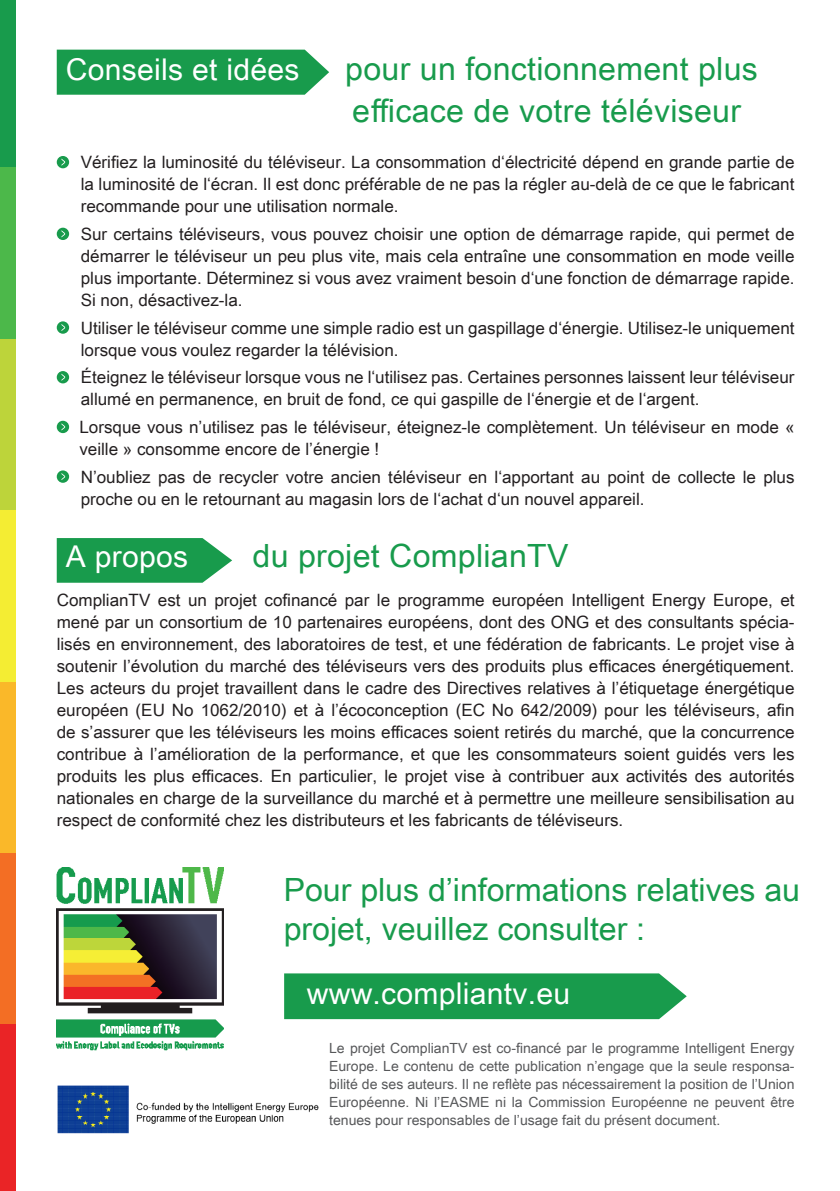
<style>
.page{position:relative;width:840px;height:1191px;background:#fff}
.page>*{position:absolute;margin:0;border:0;box-sizing:border-box;transform-origin:0 0}
.t1{font:32px/38.4px "Arial Unicode MS";letter-spacing:.01em;color:#189b4c}
.t2{font:30px "Arial Unicode MS";letter-spacing:.01em;color:#fff}
.TEXT-standard{font:17px/22px "Arial Unicode MS";color:#231f20}
.TEXT-standard-2{font:14px/18px "Arial Unicode MS";color:#57585a;text-align:justify}
</style>
<div class="page">
<div style="left:57px;top:50px;width:272px;height:45px;background:#189b4c"></div>
<svg style="left:57px;top:538px;width:175px;height:45px;background:#2ca35c"></svg>
<img style="left:57px;top:867px;width:166px;height:184px">
<div style="left:284px;top:973px;width:402px;height:46px;background:#189b4c"></div>
<img style="left:57px;top:1085px;width:261px;height:49px">
<div style="left:57px;top:156px;width:12px;height:12px;background:#189b4c;border-radius:50%"></div>
<svg style="left:61px;top:158px;width:4px;height:8px"></svg>
<div style="left:57px;top:228px;width:12px;height:12px;background:#189b4c;border-radius:50%"></div>
<svg style="left:61px;top:230px;width:4px;height:7px"></svg>
<div style="left:57px;top:321px;width:12px;height:13px;background:#189b4c;border-radius:50%"></div>
<svg style="left:61px;top:324px;width:4px;height:7px"></svg>
<div style="left:57px;top:371px;width:12px;height:12px;background:#189b4c;border-radius:50%"></div>
<svg style="left:61px;top:374px;width:4px;height:7px"></svg>
<div style="left:57px;top:421px;width:12px;height:12px;background:#189b4c;border-radius:50%"></div>
<svg style="left:61px;top:423px;width:4px;height:7px"></svg>
<div style="left:57px;top:470px;width:12px;height:13px;background:#189b4c;border-radius:50%"></div>
<svg style="left:61px;top:473px;width:4px;height:7px"></svg>
<div style="left:0;top:0;width:16px;height:167px;background:#189b4c"></div>
<div style="left:0;top:167px;width:16px;height:172px;background:#4cb84a"></div>
<div style="left:0;top:682px;width:16px;height:171px;background:#fab829"></div>
<div style="left:0;top:339px;width:16px;height:171px;background:#bdd43a"></div>
<div style="left:0;top:853px;width:16px;height:172px;background:#f36e24"></div>
<div style="left:0;top:510px;width:16px;height:172px;background:#f4ed33"></div>
<div style="left:0;top:1025px;width:16px;height:166px;background:#ea2426"></div>
<p class="t2" style="left:66px;top:47px;width:235px">Conseils et idées</p>
<p class="t1" style="left:345px;top:47px;width:414px;line-height:42px">pour un fonctionnement plus efficace de votre téléviseur</p>
<p class="TEXT-standard" style="left:81px;top:151px;width:714px;text-align:justify">Vérifiez la luminosité du téléviseur. La consommation d‘électricité dépend en grande partie de la luminosité de l‘écran. Il est donc préférable de ne pas la régler au-delà de ce que le fabricant recommande pour une utilisation normale.</p>
<p class="TEXT-standard" style="left:81px;top:223px;width:714px;text-align:justify">Sur certains téléviseurs, vous pouvez choisir une option de démarrage rapide, qui permet de démarrer le téléviseur un peu plus vite, mais cela entraîne une consommation en mode veille plus importante. Déterminez si vous avez vraiment besoin d‘une fonction de démarrage rapide.<br>Si non, désactivez-la.</p>
<p class="TEXT-standard" style="left:81px;top:316px;width:714px">Utiliser le téléviseur comme une simple radio est un gaspillage d‘énergie. Utilisez-le uniquement lorsque vous voulez regarder la télévision.</p>
<p class="TEXT-standard" style="left:81px;top:366px;width:714px">Éteignez le téléviseur lorsque vous ne l‘utilisez pas. Certaines personnes laissent leur téléviseur allumé en permanence, en bruit de fond, ce qui gaspille de l‘énergie et de l‘argent.</p>
<p class="TEXT-standard" style="left:79px;top:416px;width:716px">Lorsque vous n’utilisez pas le téléviseur, éteignez-le complètement. Un téléviseur en mode « veille » consomme encore de l’énergie !</p>
<p class="TEXT-standard" style="left:81px;top:465px;width:714px">N’oubliez pas de recycler votre ancien téléviseur en l‘apportant au point de collecte le plus proche ou en le retournant au magasin lors de l‘achat d‘un nouvel appareil.</p>
<p class="t2" style="left:66px;top:535px;width:124px">A propos</p>
<p class="t1" style="left:252px;top:536px;width:317px">du projet ComplianTV</p>
<p class="TEXT-standard" style="left:57px;top:589px;width:739px;text-align:justify">ComplianTV est un projet cofinancé par le programme européen Intelligent Energy Europe, et mené par un consortium de 10 partenaires européens, dont des ONG et des consultants spécia&shy;lisés en environnement, des laboratoires de test, et une fédération de fabricants. Le projet vise à soutenir l’évolution du marché des téléviseurs vers des produits plus efficaces énergétiquement.<br>Les acteurs du projet travaillent dans le cadre des Directives relatives à l’étiquetage énergétique européen (EU No 1062/2010) et à l’écoconception (EC No 642/2009) pour les téléviseurs, afin de s’assurer que les téléviseurs les moins efficaces soient retirés du marché, que la concurrence contribue à l’amélioration de la performance, et que les consommateurs soient guidés vers les produits les plus efficaces. En particulier, le projet vise à contribuer aux activités des autorités nationales en charge de la surveillance du marché et à permettre une meilleure sensibilisation au respect de conformité chez les distributeurs et les fabricants de téléviseurs.</p>
<p class="t1" style="left:283px;top:870px;width:517px">Pour plus d’informations relatives au projet, veuillez consulter :</p>
<p class="t2" style="left:306px;top:971px;width:265px">www.compliantv.eu</p>
<p class="TEXT-standard-2" style="left:329px;top:1038px;width:466px">Le projet ComplianTV est co-financé par le programme Intelligent Energy Europe. Le contenu de cette publication n’engage que la seule responsa&shy;bilité de ses auteurs. Il ne reflète pas nécessairement la position de l’Union Européenne. Ni l’EASME ni la Commission Européenne ne peuvent être tenues pour responsables de l’usage fait du présent document.</p>
</div>
